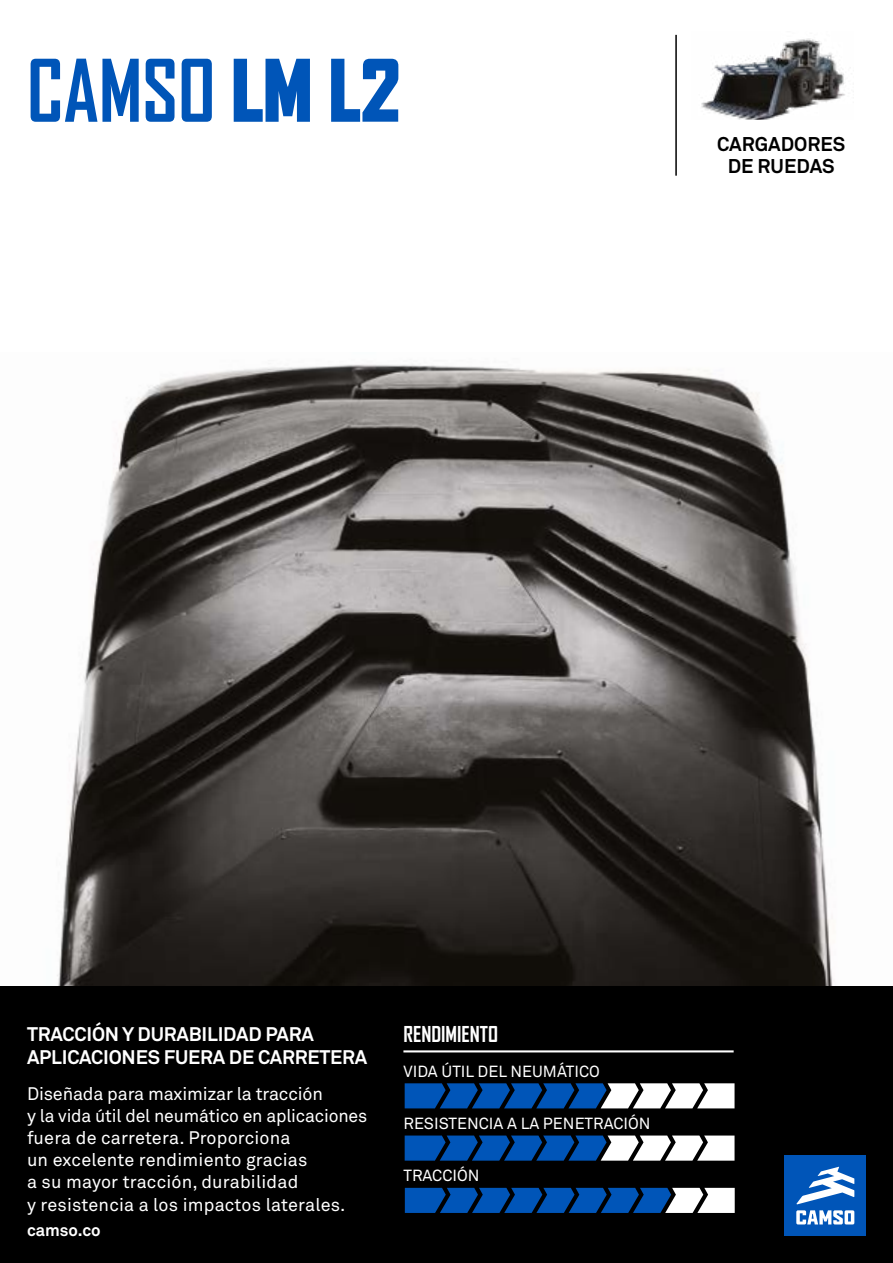
<style>
.page{position:relative;width:893px;height:1263px;background:#fff}
.page>*{position:absolute;margin:0;border:0;box-sizing:border-box;transform-origin:0 0}
.t1{font:700 82.5px "Agency FB";color:#0055b8;scale:.95 1}
.t2{font:700 21px "Agency FB";color:#fff}
.t3{font:700 19.65px/21.1px "Akkurat Office";color:#000;text-align:center}
.t4{font:700 19.5px/22.5px "Akkurat Office";letter-spacing:-.01em;color:#fff}
.t5{font:18px/22.2px "Akkurat Office";color:#fff}
.t6{font:700 16.65px "Akkurat Office";color:#fff}
.t7{font:15.9px "Akkurat Office";color:#fff}
.s1{font-weight:900}
</style>
<div class="page">
<img style="left:57px;top:364px;width:777px;height:622px">
<div style="left:0;top:986px;width:893px;height:277px;background:#000"></div>
<img style="left:701px;top:38px;width:144px;height:81px">
<hr style="left:675px;top:35px;width:2px;height:141px;background:#000">
<hr style="left:403px;top:1050px;width:331px;height:2px;background:#fff">
<svg style="left:405px;top:1083px;width:329px;height:25px;background:#5682b5"></svg>
<svg style="left:405px;top:1188px;width:330px;height:25px;background:#2c67ac"></svg>
<svg style="left:405px;top:1135px;width:329px;height:26px;background:#547fb1"></svg>
<div style="left:785px;top:1155px;width:81px;height:81px;background:#0055b8"></div>
<svg style="left:796px;top:1210px;width:58px;height:14px"></svg>
<svg style="left:796px;top:1167px;width:58px;height:37px"></svg>
<h1 class="t1" style="left:27px;top:40px;width:394px">CAMSO <span class="s1">LM L2</span></h1>
<p class="t3" style="left:717px;top:134px;width:130px">CARGADORES<br>DE RUEDAS</p>
<p class="t4" style="left:27px;top:1023px;width:342px">TRACCIÓN Y DURABILIDAD PARA<br>APLICACIONES FUERA DE CARRETERA</p>
<p class="t5" style="left:27px;top:1083px;width:342px">Diseñada para maximizar la tracción<br>y la vida útil del neumático en aplicaciones fuera de carretera. Proporciona<br>un excelente rendimiento gracias<br>a su mayor tracción, durabilidad<br>y resistencia a los impactos laterales.</p>
<p class="t6" style="left:27px;top:1220px;width:75px">camso.co</p>
<p class="t2" style="left:403px;top:1021px;width:96px">RENDIMIENTO</p>
<p class="t7" style="left:403px;top:1062px;width:198px">VIDA ÚTIL DEL NEUMÁTICO</p>
<p class="t7" style="left:403px;top:1114px;width:249px">RESISTENCIA A LA PENETRACIÓN</p>
<p class="t7" style="left:403px;top:1166px;width:78px">TRACCIÓN</p>
</div>
